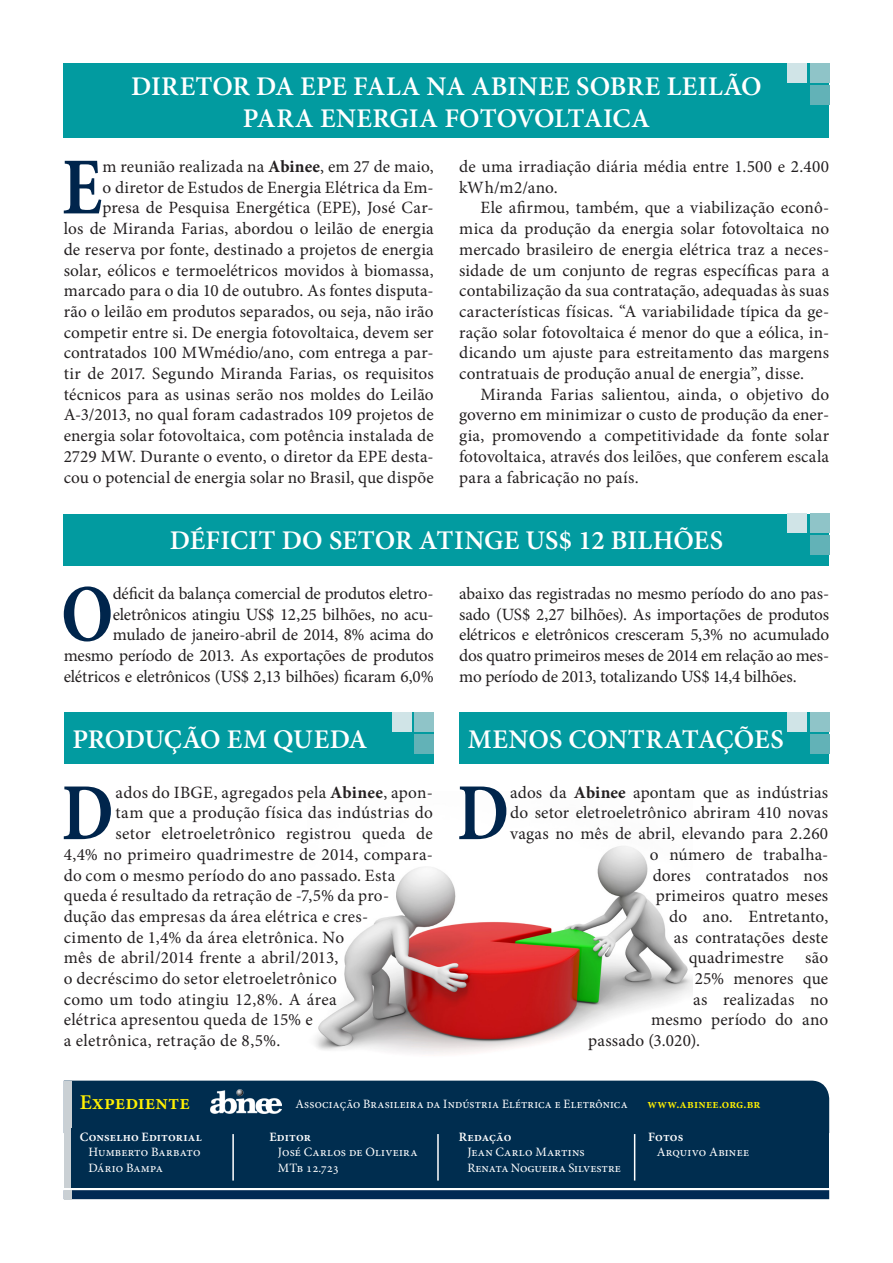
<style>
.page{position:relative;width:893px;height:1263px;background:#fff}
.page>*{position:absolute;margin:0;border:0;box-sizing:border-box;transform-origin:0 0}
.t1{font:700 81px "Minion Pro";color:#00254c;scale:.85 1}
.t2{font:600 27px "Minion Pro";color:#fff}
.t3{font:600 21px "Minion Pro";color:#fff101}
.t4{font:17.25px/20.7px "Minion Pro";letter-spacing:-.005em;color:#231f20;text-align:justify}
.t5{font:17.25px/20.7px "Minion Pro";letter-spacing:-.025em;color:#231f20;text-align:right}
.t6{font:17.25px/20.7px "Minion Pro";letter-spacing:.03em;color:#231f20}
.t7{font:12.75px "Minion Pro";letter-spacing:.01em;color:#fff}
.t8{font:600 12.75px "Minion Pro";letter-spacing:.01em;color:#fff}
.t9{font:600 12.75px "Minion Pro";letter-spacing:.02em;color:#fff101}
.s1{font-weight:700}
</style>
<div class="page">
<img style="left:315px;top:846px;width:377px;height:208px">
<div style="left:64px;top:64px;width:765px;height:74px;background:#029ba0"></div>
<div style="left:64px;top:1190px;width:765px;height:9px;background:#002953"></div>
<div style="left:71px;top:1080px;width:758px;height:47px;background:#002d4f"></div>
<div style="left:64px;top:1080px;width:7px;height:107px;background:#cad0d4"></div>
<div style="left:64px;top:1190px;width:7px;height:9px;background:#cad0d4"></div>
<img style="left:210px;top:1090px;width:71px;height:23px">
<div style="left:71px;top:1127px;width:758px;height:60px;background:#002d4f"></div>
<hr style="left:232px;top:1134px;width:2px;height:46px;background:#fff">
<hr style="left:437px;top:1134px;width:2px;height:46px;background:#fff">
<hr style="left:634px;top:1134px;width:1px;height:46px;background:#fff">
<div style="left:810px;top:64px;width:19px;height:19px;background:#8fc4c8"></div>
<div style="left:788px;top:64px;width:19px;height:19px;background:#d0e4e7"></div>
<div style="left:810px;top:86px;width:19px;height:19px;background:#62b2b7"></div>
<div style="left:64px;top:514px;width:765px;height:51px;background:#029ba0"></div>
<div style="left:810px;top:513px;width:19px;height:19px;background:#8fc4c8"></div>
<div style="left:788px;top:513px;width:19px;height:19px;background:#d0e4e7"></div>
<div style="left:810px;top:535px;width:19px;height:19px;background:#62b2b7"></div>
<div style="left:64px;top:713px;width:370px;height:51px;background:#029ba0"></div>
<div style="left:459px;top:713px;width:370px;height:51px;background:#029ba0"></div>
<div style="left:415px;top:712px;width:19px;height:19px;background:#8fc4c8"></div>
<div style="left:392px;top:712px;width:19px;height:19px;background:#d0e4e7"></div>
<div style="left:415px;top:734px;width:19px;height:19px;background:#62b2b7"></div>
<div style="left:810px;top:712px;width:19px;height:19px;background:#8fc4c8"></div>
<div style="left:788px;top:712px;width:19px;height:19px;background:#d0e4e7"></div>
<div style="left:810px;top:734px;width:19px;height:19px;background:#62b2b7"></div>
<p class="t2" style="left:131px;top:67px;width:632px">DIRETOR DA EPE FALA NA ABINEE SOBRE LEILÃO</p>
<p class="t2" style="left:243px;top:100px;width:408px">PARA ENERGIA FOTOVOLTAICA</p>
<p class="t4" style="left:64px;top:156px;width:371px;text-align:right">m reunião realizada na <span class="s1">Abinee</span>, em 27 de maio,<br>o diretor de Estudos de Energia Elétrica da Em&shy;presa de Pesquisa Energética (EPE), José Car-<br>los de Miranda Farias, abordou o leilão de energia de reserva por fonte, destinado a projetos de energia solar, eólicos e termoelétricos movidos à biomassa, marcado para o dia 10 de outubro. As fontes disputa&shy;rão o leilão em produtos separados, ou seja, não irão competir entre si. De energia fotovoltaica, devem ser contratados 100 MWmédio/ano, com entrega a par&shy;tir de 2017. Segundo Miranda Farias, os requisitos técnicos para as usinas serão nos moldes do Leilão A-3/2013, no qual foram cadastrados 109 projetos de energia solar fotovoltaica, com potência instalada de 2729 MW. Durante o evento, o diretor da EPE desta&shy;cou o potencial de energia solar no Brasil, que dispõe</p>
<p class="t6" style="left:459px;top:156px;width:371px">de uma irradiação diária média entre 1.500 e 2.400 kWh/m2/ano.</p>
<p class="t1" style="left:62px;top:130px;width:49px">E</p>
<p class="t4" style="left:459px;top:198px;width:371px;text-indent:21px">Ele afirmou, também, que a viabilização econô&shy;mica da produção da energia solar fotovoltaica no mercado brasileiro de energia elétrica traz a neces&shy;sidade de um conjunto de regras específicas para a contabilização da sua contratação, adequadas às suas características físicas. “A variabilidade típica da ge&shy;ração solar fotovoltaica é menor do que a eólica, in&shy;dicando um ajuste para estreitamento das margens contratuais de produção anual de energia”, disse.</p>
<p class="t4" style="left:459px;top:384px;width:371px;text-indent:21px">Miranda Farias salientou, ainda, o objetivo do governo em minimizar o custo de produção da ener&shy;gia, promovendo a competitividade da fonte solar fotovoltaica, através dos leilões, que conferem escala para a fabricação no país.</p>
<p class="t2" style="left:170px;top:522px;width:555px">DÉFICIT DO SETOR ATINGE US$ 12 BILHÕES</p>
<p class="t1" style="left:61px;top:557px;width:64px">O</p>
<p class="t5" style="left:64px;top:583px;width:371px">déficit da balança comercial de produtos eletro&shy;eletrônicos atingiu US$ 12,25 bilhões, no acu&shy;mulado de janeiro-abril de 2014, 8% acima do mesmo período de 2013. As exportações de produtos elétricos e eletrônicos (US$ 2,13 bilhões) ficaram 6,0%</p>
<p class="t4" style="left:459px;top:583px;width:371px">abaixo das registradas no mesmo período do ano pas&shy;sado (US$ 2,27 bilhões). As importações de produtos elétricos e eletrônicos cresceram 5,3% no acumulado dos quatro primeiros meses de 2014 em relação ao mes&shy;mo período de 2013, totalizando US$ 14,4 bilhões.</p>
<p class="t2" style="left:72px;top:721px;width:296px">PRODUÇÃO EM QUEDA</p>
<p class="t2" style="left:468px;top:721px;width:317px">MENOS CONTRATAÇÕES</p>
<p class="t1" style="left:62px;top:756px;width:63px">D</p>
<p class="t4" style="left:116px;top:782px;width:319px">ados do IBGE, agregados pela <span class="s1">Abinee</span>, apon-</p>
<p class="t4" style="left:116px;top:803px;width:319px">tam que a produção física das indústrias do</p>
<p class="t4" style="left:116px;top:823px;width:319px">setor eletroeletrônico registrou queda de</p>
<p class="t4" style="left:64px;top:844px;width:371px">4,4% no primeiro quadrimestre de 2014, compara-</p>
<p class="t4" style="left:64px;top:865px;width:333px">do com o mesmo período do ano passado. Esta</p>
<p class="t4" style="left:64px;top:885px;width:327px">queda é resultado da retração de -7,5% da pro-</p>
<p class="t4" style="left:64px;top:906px;width:306px">dução das empresas da área elétrica e cres-</p>
<p class="t4" style="left:64px;top:927px;width:282px">cimento de 1,4% da área eletrônica. No</p>
<p class="t4" style="left:64px;top:947px;width:276px">mês de abril/2014 frente a abril/2013,</p>
<p class="t4" style="left:64px;top:968px;width:275px">o decréscimo do setor eletroeletrônico</p>
<p class="t4" style="left:64px;top:989px;width:275px">como um todo atingiu 12,8%. A área</p>
<p class="t4" style="left:64px;top:1010px;width:251px">elétrica apresentou queda de 15% e</p>
<p class="t4" style="left:64px;top:1030px;width:218px">a eletrônica, retração de 8,5%.</p>
<p class="t1" style="left:457px;top:756px;width:63px">D</p>
<p class="t4" style="left:510px;top:782px;width:320px">ados da <span class="s1">Abinee</span> apontam que as indústrias</p>
<p class="t4" style="left:510px;top:803px;width:320px">do setor eletroeletrônico abriram 410 novas</p>
<p class="t4" style="left:510px;top:823px;width:320px">vagas no mês de abril, elevando para 2.260</p>
<p class="t4" style="left:650px;top:844px;width:180px">o número de trabalha-</p>
<p class="t4" style="left:653px;top:865px;width:177px">dores contratados nos</p>
<p class="t4" style="left:656px;top:885px;width:174px">primeiros quatro meses</p>
<p class="t4" style="left:669px;top:906px;width:161px">do ano. Entretanto,</p>
<p class="t4" style="left:674px;top:927px;width:156px">as contratações deste</p>
<p class="t4" style="left:689px;top:947px;width:141px">quadrimestre são</p>
<p class="t4" style="left:695px;top:968px;width:135px">25% menores que</p>
<p class="t4" style="left:693px;top:989px;width:137px">as realizadas no</p>
<p class="t4" style="left:651px;top:1010px;width:179px">mesmo período do ano</p>
<p class="t4" style="left:588px;top:1030px;width:113px">passado (3.020).</p>
<p class="t3" style="left:80px;top:1088px;width:112px">Expediente</p>
<p class="t7" style="left:296px;top:1096px;width:334px">Associação Brasileira da Indústria Elétrica e Eletrônica</p>
<p class="t9" style="left:647px;top:1095px;width:115px">www.abinee.org.br</p>
<p class="t8" style="left:80px;top:1128px;width:124px">Conselho Editorial</p>
<p class="t7" style="left:88px;top:1144px;width:114px">Humberto Barbato</p>
<p class="t7" style="left:88px;top:1159px;width:76px">Dário Bampa</p>
<p class="t8" style="left:459px;top:1128px;width:54px">Redação</p>
<p class="t7" style="left:467px;top:1144px;width:119px">Jean Carlo Martins</p>
<p class="t7" style="left:467px;top:1159px;width:155px">Renata Nogueira Silvestre</p>
<p class="t8" style="left:269px;top:1128px;width:43px">Editor</p>
<p class="t7" style="left:278px;top:1144px;width:141px">José Carlos de Oliveira</p>
<p class="t7" style="left:278px;top:1159px;width:62px">MTb 12.723</p>
<p class="t8" style="left:648px;top:1128px;width:37px">Fotos</p>
<p class="t7" style="left:657px;top:1144px;width:94px">Arquivo Abinee</p>
</div>
